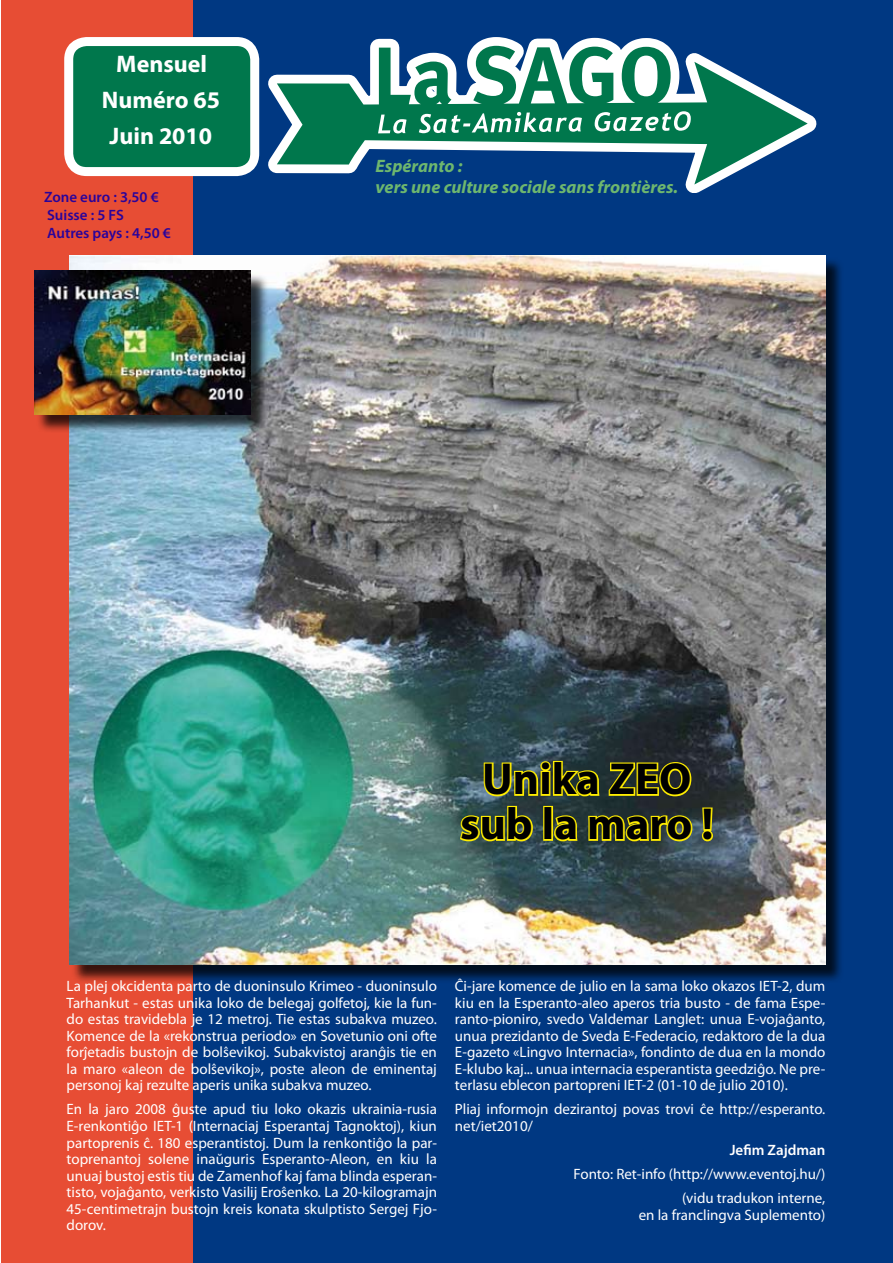
<style>
.page{position:relative;width:893px;height:1263px;background:#fff}
.page>*{position:absolute;margin:0;border:0;box-sizing:border-box;transform-origin:0 0}
.t1{font:700 45px/45px "Myriad Pro";color:#000;text-align:center}
.t2{font:700 24px/36.3px "Myriad Pro";color:#fff;text-align:center}
.t3{font:italic 700 18px/21.6px "Myriad Pro";color:#6eb76e}
.t4{font:15px/16.5px "Myriad Pro";color:#fff;text-align:justify}
.t5{font:600 15px/18px "Myriad Pro";color:#2a039a}
.t6{font:600 15px "Myriad Pro";color:#fff}
</style>
<div class="page">
<div style="left:181px;top:0;width:712px;height:1263px;background:#003882"></div>
<div style="left:1px;top:0;width:192px;height:1263px;background:#e74d34"></div>
<svg style="left:268px;top:37px;width:548px;height:155px"></svg>
<svg style="left:277px;top:46px;width:531px;height:139px"></svg>
<svg style="left:378px;top:115px;width:29px;height:18px"></svg>
<svg style="left:419px;top:112px;width:163px;height:21px;background:#4ea082"></svg>
<svg style="left:595px;top:111px;width:96px;height:21px;background:#56a588"></svg>
<div style="left:640px;top:61px;width:13px;height:28px;background:#fff;border-radius:50%"></div>
<div style="left:69px;top:42px;width:186px;height:130px;background:#00774c;border-radius:18px"></div>
<div style="left:64px;top:37px;width:195px;height:139px;border:9px solid #fff;border-radius:18px"></div>
<div style="left:72px;top:258px;width:778px;height:732px;background:#000;opacity:.75"></div>
<img style="left:69px;top:255px;width:756px;height:710px">
<svg style="left:482px;top:759px;width:119px;height:39px;background:#818730"></svg>
<svg style="left:607px;top:760px;width:86px;height:38px;background:#7a781b"></svg>
<svg style="left:458px;top:804px;width:76px;height:39px;background:#79832f"></svg>
<div style="left:543px;top:806px;width:10px;height:35px;border:3px solid #ffed00"></div>
<svg style="left:553px;top:814px;width:26px;height:29px"></svg>
<svg style="left:587px;top:814px;width:107px;height:29px;background:#8c8c22"></svg>
<svg style="left:700px;top:806px;width:14px;height:37px"></svg>
<div style="left:36px;top:273px;width:239px;height:166px;background:#000;opacity:.75"></div>
<img style="left:34px;top:271px;width:216px;height:144px">
<h2 class="t2" style="left:102px;top:45px;width:120px">Mensuel<br>Numéro 65<br>Juin 2010</h2>
<p class="t5" style="left:44px;top:188px;width:128px">Zone euro : 3,50 €<br>Suisse : 5 FS<br>Autres pays : 4,50 €</p>
<p class="t3" style="left:376px;top:154px;width:304px">Espéranto :<br>vers une culture sociale sans frontières.</p>
<h1 class="t1" style="left:460px;top:755px;width:255px">Unika ZEO sub la maro !</h1>
<p class="t4" style="left:67px;top:978px;width:372px">La plej okcidenta parto de duoninsulo Krimeo - duoninsulo Tarhankut - estas unika loko de belegaj golfetoj, kie la fun&shy;do estas travidebla je 12 metroj. Tie estas subakva muzeo.<br>Komence de la «rekonstrua periodo» en Sovetunio oni ofte forĵetadis bustojn de bolŝevikoj. Subakvistoj aranĝis tie en la maro «aleon de bolŝevikoj», poste aleon de eminentaj personoj kaj rezulte aperis unika subakva muzeo.</p>
<p class="t4" style="left:67px;top:1101px;width:372px">En la jaro 2008 ĝuste apud tiu loko okazis ukrainia-rusia E-renkontiĝo IET-1 (Internaciaj Esperantaj Tagnoktoj), kiun partoprenis ĉ. 180 esperantistoj. Dum la renkontiĝo la par&shy;toprenantoj solene inaŭguris Esperanto-Aleon, en kiu la unuaj bustoj estis tiu de Zamenhof kaj fama blinda esperan&shy;tisto, vojaĝanto, verkisto Vasilij Eroŝenko. La 20-kilogramajn 45-centimetrajn bustojn kreis konata skulptisto Sergej Fjo&shy;dorov.</p>
<p class="t4" style="left:455px;top:978px;width:372px">Ĉi-jare komence de julio en la sama loko okazos IET-2, dum kiu en la Esperanto-aleo aperos tria busto - de fama Espe&shy;ranto-pioniro, svedo Valdemar Langlet: unua E-vojaĝanto, unua prezidanto de Sveda E-Federacio, redaktoro de la dua E-gazeto «Lingvo Internacia», fondinto de dua en la mondo E-klubo kaj... unua internacia esperantista geedziĝo. Ne pre&shy;terlasu eblecon partopreni IET-2 (01-10 de julio 2010).</p>
<p class="t4" style="left:455px;top:1101px;width:372px">Pliaj informojn dezirantoj povas trovi ĉe http://esperanto. net/iet2010/</p>
<p class="t6" style="left:730px;top:1140px;width:97px">Jefim Zajdman</p>
<p class="t4" style="left:574px;top:1162px;width:253px;line-height:24px;text-align:right">Fonto: Ret-info (http://www.eventoj.hu/) (vidu tradukon interne,</p>
<p class="t4" style="left:639px;top:1206px;width:188px">en la franclingva Suplemento)</p>
</div>
